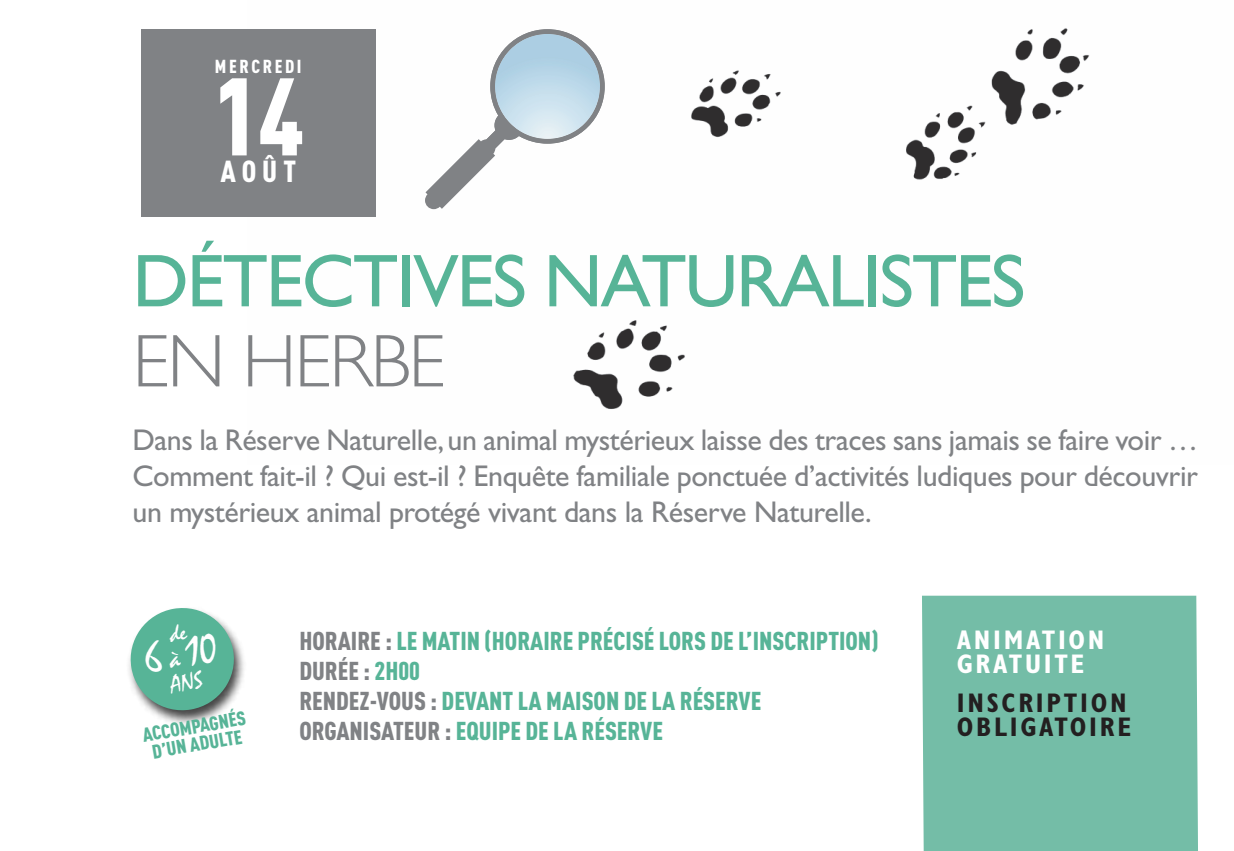
<style>
.page{position:relative;width:1234px;height:851px;background:#fff}
.page>*{position:absolute;margin:0;border:0;box-sizing:border-box;transform-origin:0 0}
.t1{font:900 108.3px "DIN Cond";color:#fff}
.t2{font:75px "Gill Sans Std";letter-spacing:-.025em;color:#57b497}
.t3{font:300 75px "Gill Sans Std";letter-spacing:-.025em;color:#808285}
.t4{font:39.6px "Mistral Std";color:#fff}
.t5{font:30px/36px "Gill Sans Std";letter-spacing:-.015em;color:#808285;text-align:justify}
.t6{font:900 30px "DIN Cond";color:#fff}
.t7{font:700 condensed 27px/24px "Gill Sans Std";letter-spacing:.1em;color:#231f20}
.t8{font:700 condensed 27px/24px "Gill Sans Std";letter-spacing:.1em;color:#fff}
.t9{font:900 25.5px/30px "DIN Cond";color:#57b497}
.t10{font:900 19.5px/18px "DIN Cond";color:#57b497;text-align:center}
.t11{font:900 18.6px "DIN Cond";letter-spacing:.14em;color:#fff}
.s1{font-size:26.4px}
.s2{color:#808285}
</style>
<div class="page">
<img style="left:247px;top:28px;width:843px;height:381px">
<div style="left:922px;top:595px;width:275px;height:255px;background:#74bda7"></div>
<div style="left:141px;top:29px;width:234px;height:187px;background:#808285"></div>
<img style="left:155px;top:642px;width:89px;height:82px">
<svg style="left:425px;top:29px;width:179px;height:180px"></svg>
<svg style="left:128px;top:608px;width:110px;height:106px"></svg>
<p class="t11" style="left:215px;top:55px;width:88px">MERCREDI</p>
<h1 class="t1" style="left:212px;top:52px;width:93px">14</h1>
<p class="t6" style="left:220px;top:153px;width:77px">AOÛT</p>
<h2 class="t2" style="left:132px;top:252px;width:894px">détectives naturaListes</h2>
<h2 class="t3" style="left:132px;top:332px;width:314px">EN HERBE</h2>
<p class="t5" style="left:132px;top:425px;width:1066px">dans la réserve naturelle,un animal mystérieux laisse des traces sans jamais se faire voir … comment fait-il ? qui est-il ? enquête familiale ponctuée d’activités ludiques pour découvrir un mystérieux animal protégé vivant dans la réserve naturelle.</p>
<h3 class="t4" style="left:142px;top:644px;width:75px;rotate:-10deg">6<span class="s1">à</span>10</h3>
<p class="t10" style="left:141px;top:725px;width:106px;rotate:-10deg">ACCOMPAGNÉS<br>D’UN ADULTE</p>
<p class="t9" style="left:299px;top:625px;width:580px"><span class="s2">HORAIRE :</span> LE MATIN (HORAIRE PRÉCISÉ LORS DE L’INSCRIPTION)<br><span class="s2">DURÉE :</span> 2H00<br><span class="s2">RENDEZ-VOUS :</span> DEVANT LA MAISON DE LA RÉSERVE <span class="s2">ORGANISATEUR :</span> EQUIPE DE LA RÉSERVE</p>
<p class="t8" style="left:956px;top:630px;width:149px">ANIMATION<br>GRATUITE</p>
<p class="t7" style="left:956px;top:693px;width:176px">INSCRIPTION<br>OBLIGATOIRE</p>
</div>
